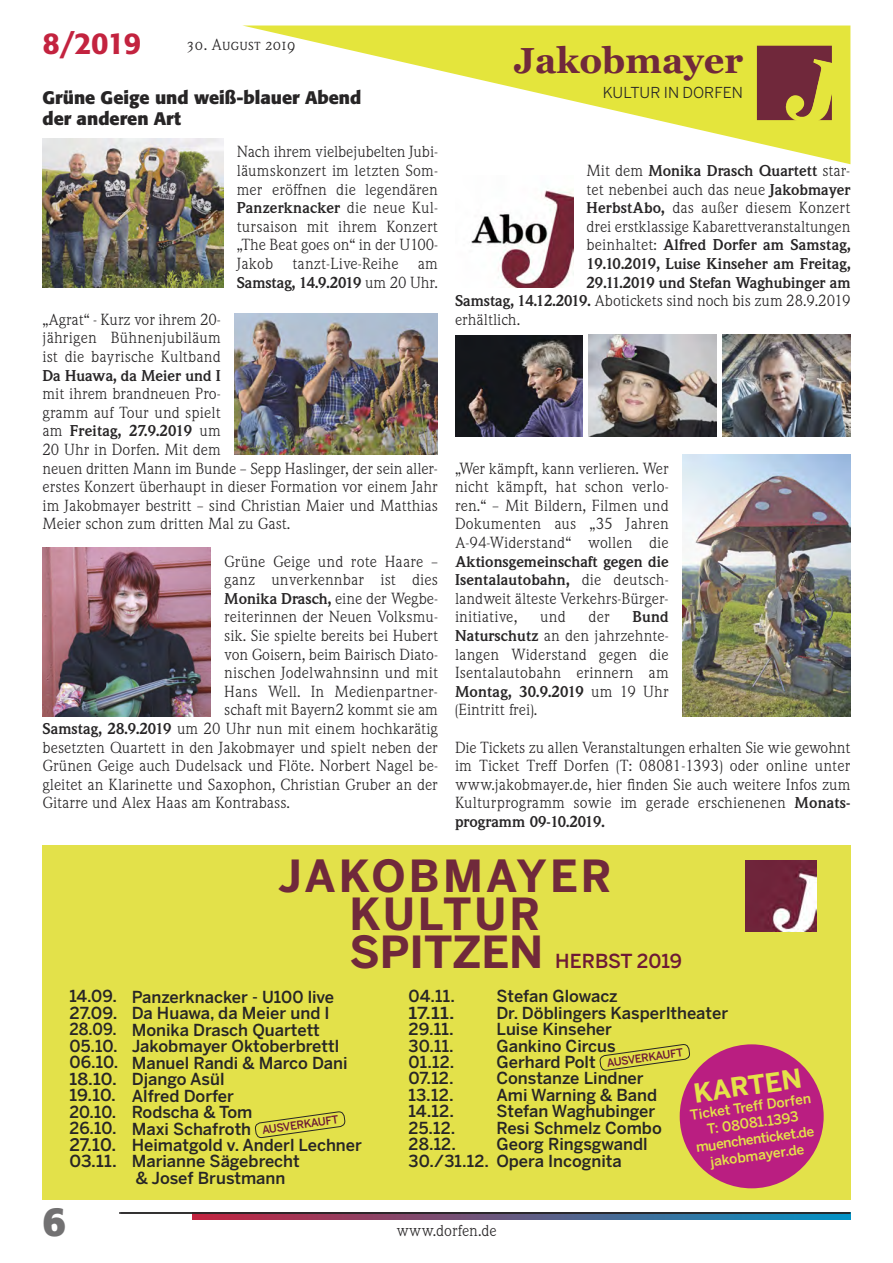
<style>
.page{position:relative;width:893px;height:1263px;background:#fff}
.page>*{position:absolute;margin:0;border:0;box-sizing:border-box;transform-origin:0 0}
.t1{font:700 43.95px/37.8px "Benton Sans";letter-spacing:.055em;color:#70293b;text-align:center}
.t2{font:700 40.5px "Formata";color:#727172}
.t3{font:700 36px "Georgia";color:#70293b}
.t4{font:500 30px "Formata";color:#c3233f}
.t5{font:700 26.1px "Benton Sans";color:#e4e249}
.t6{font:500 19.2px "Benton Sans";color:#6d1a35}
.t7{font:700 18px/21px "Formata";color:#272526}
.t8{font:500 17.25px "Benton Sans";color:#272526}
.t9{font:500 16.5px/16.5px "Benton Sans";color:#272526}
.t10{font:500 16.5px "Benton Sans";color:#272526;scale:1.05 1}
.t11{font:15px/18.6px "Weidemann SB";color:#272526;text-align:justify}
.t12{font:700 15px/18.6px "Weidemann SB";color:#272526;text-align:right}
.t13{font:15px "Benton Sans";color:#272526}
.t14{font:15px "Weidemann SB Caps";color:#272526}
.t15{font:500 13.8px/16.5px "Benton Sans";color:#e4e249;text-align:center}
.t16{font:500 10.95px "Benton Sans";color:#6d1a35}
.s1{font-weight:700}
.s2{font-weight:400}
</style>
<div class="page">
<svg style="left:192px;top:1214px;width:658px;height:5px;background:#625a82"></svg>
<hr style="left:119px;top:1212px;width:731px;height:2px;background:#272526">
<svg style="left:245px;top:26px;width:605px;height:138px"></svg>
<img style="left:757px;top:46px;width:75px;height:74px">
<img style="left:43px;top:548px;width:168px;height:168px">
<img style="left:682px;top:455px;width:168px;height:261px">
<img style="left:455px;top:335px;width:128px;height:101px">
<img style="left:589px;top:335px;width:127px;height:101px">
<img style="left:43px;top:139px;width:180px;height:149px">
<img style="left:471px;top:190px;width:102px;height:98px">
<div style="left:43px;top:846px;width:807px;height:353px;background:#e3e14a"></div>
<img style="left:746px;top:860px;width:71px;height:71px">
<div style="left:682px;top:1047px;width:139px;height:138px;background:#ba1e81;border-radius:50%"></div>
<div style="left:680px;top:1044px;width:144px;height:144px;border:5px solid #ba1e81;border-radius:50%"></div>
<svg style="left:599px;top:1044px;width:91px;height:27px"></svg>
<svg style="left:255px;top:1111px;width:90px;height:27px"></svg>
<img style="left:723px;top:335px;width:127px;height:101px">
<img style="left:234px;top:313px;width:204px;height:142px">
<h3 class="t4" style="left:43px;top:30px;width:100px">8/2019</h3>
<p class="t14" style="left:187px;top:36px;width:110px">30. August 2019</p>
<p class="t7" style="left:43px;top:88px;width:320px">Grüne Geige und weiß-blauer Abend der anderen Art</p>
<p class="t11" style="left:237px;top:143px;width:203px">Nach ihrem vielbejubelten Jubi&shy;läumskonzert im letzten Som&shy;mer eröffnen die legendären <span class="s1">Panzerknacker</span> die neue Kul&shy;tursaison mit ihrem Konzert „The Beat goes on“ in der U100- Jakob</p>
<p class="t11" style="left:292px;top:254px;width:108px">tanzt-Live-Reihe</p>
<p class="t12" style="left:237px;top:254px;width:203px"><span class="s2">am<br></span>Samstag, 14.9.2019 <span class="s2">um 20 Uhr.</span></p>
<p class="t11" style="left:43px;top:310px;width:180px">„Agrat“ - Kurz vor ihrem 20- jährigen Bühnenjubiläum ist die bayrische Kultband</p>
<p class="t12" style="left:43px;top:366px;width:180px">Da Huawa, da Meier und I</p>
<p class="t11" style="left:43px;top:385px;width:397px;text-align:left">mit ihrem brandneuen Pro-<br>gramm auf Tour und spielt<br>am <span class="s1">Freitag, 27.9.2019</span> um<br>20 Uhr in Dorfen. Mit dem<br>neuen dritten Mann im Bunde – Sepp Haslinger, der sein aller&shy;erstes Konzert überhaupt in dieser Formation vor einem Jahr im Jakobmayer bestritt – sind Christian Maier und Matthias Meier schon zum dritten Mal zu Gast.</p>
<p class="t11" style="left:224px;top:552px;width:215px">Grüne Geige und rote Haare –</p>
<p class="t11" style="left:224px;top:571px;width:215px">ganz unverkennbar ist dies</p>
<p class="t12" style="left:224px;top:589px;width:215px">Monika Drasch, <span class="s2">eine der Wegbe-</span></p>
<p class="t11" style="left:224px;top:608px;width:215px">reiterinnen der Neuen Volksmu-</p>
<p class="t11" style="left:224px;top:626px;width:215px">sik. Sie spielte bereits bei Hubert</p>
<p class="t11" style="left:224px;top:645px;width:215px">von Goisern, beim Bairisch Diato-</p>
<p class="t11" style="left:224px;top:664px;width:215px">nischen Jodelwahnsinn und mit</p>
<p class="t11" style="left:224px;top:682px;width:215px">Hans Well. In Medienpartner-</p>
<p class="t11" style="left:224px;top:701px;width:215px">schaft mit Bayern2 kommt sie am</p>
<p class="t11" style="left:43px;top:719px;width:397px"><span class="s1">Samstag, 28.9.2019</span> um 20 Uhr nun mit einem hochkarätig</p>
<p class="t11" style="left:43px;top:738px;width:397px">besetzten Quartett in den Jakobmayer und spielt neben der</p>
<p class="t11" style="left:43px;top:757px;width:397px">Grünen Geige auch Dudelsack und Flöte. Norbert Nagel be-</p>
<p class="t11" style="left:43px;top:775px;width:397px">gleitet an Klarinette und Saxophon, Christian Gruber an der</p>
<p class="t11" style="left:43px;top:794px;width:249px">Gitarre und Alex Haas am Kontrabass.</p>
<h3 class="t3" style="left:514px;top:39px;width:231px">Jakobmayer</h3>
<p class="t13" style="left:603px;top:84px;width:142px">KULTUR IN DORFEN</p>
<p class="t12" style="left:587px;top:161px;width:265px"><span class="s2">Mit dem</span> Monika Drasch Quartett <span class="s2">star-</span></p>
<p class="t11" style="left:587px;top:180px;width:265px">tet nebenbei auch das neue <span class="s1">Jakobmayer</span></p>
<p class="t11" style="left:587px;top:199px;width:265px"><span class="s1">HerbstAbo,</span> das außer diesem Konzert</p>
<p class="t11" style="left:587px;top:217px;width:265px">drei erstklassige Kabarettveranstaltungen</p>
<p class="t12" style="left:587px;top:236px;width:265px"><span class="s2">beinhaltet:</span> Alfred Dorfer am Samstag,</p>
<p class="t12" style="left:587px;top:254px;width:265px">19.10.2019, Luise Kinseher am Freitag,</p>
<p class="t12" style="left:587px;top:273px;width:265px">29.11.2019 und Stefan Waghubinger am</p>
<p class="t11" style="left:455px;top:292px;width:397px"><span class="s1">Samstag, 14.12.2019.</span> Abotickets sind noch bis zum 28.9.2019</p>
<p class="t11" style="left:455px;top:310px;width:67px">erhältlich.</p>
<p class="t11" style="left:455px;top:459px;width:215px">„Wer kämpft, kann verlieren. Wer nicht kämpft, hat schon verlo&shy;ren.“ – Mit Bildern, Filmen und Dokumenten aus „35 Jahren A-94-Widerstand“ wollen die</p>
<p class="t11" style="left:455px;top:552px;width:215px"><span class="s1">Aktionsgemeinschaft gegen die Isentalautobahn,</span> die deutsch&shy;landweit älteste Verkehrs-Bürger&shy;initiative,</p>
<p class="t11" style="left:540px;top:608px;width:27px">und</p>
<p class="t11" style="left:588px;top:608px;width:23px">der</p>
<p class="t11" style="left:455px;top:608px;width:215px;text-indent:178px"><span class="s1">Bund Naturschutz</span> an den jahrzehnte&shy;langen Widerstand gegen die Isentalautobahn erinnern am <span class="s1">Montag, 30.9.2019</span> um 19 Uhr (Eintritt frei).</p>
<p class="t11" style="left:455px;top:738px;width:397px">Die Tickets zu allen Veranstaltungen erhalten Sie wie gewohnt im Ticket Treff Dorfen (T: 08081-1393) oder online unter www.jakobmayer.de, hier finden Sie auch weitere Infos zum Kulturprogramm sowie im gerade erschienenen <span class="s1">Monats - programm 09-10.2019.</span></p>
<p class="t9" style="left:69px;top:988px;width:50px">14.09.<br>27.09.<br>28.09.<br>05.10.<br>06.10.<br>18.10.<br>19.10.<br>20.10.<br>26.10.</p>
<p class="t8" style="left:69px;top:1134px;width:48px">27.10.</p>
<p class="t10" style="left:69px;top:1152px;width:47px">03.11.</p>
<h2 class="t2" style="left:43px;top:1204px;width:25px">6</h2>
<h1 class="t1" style="left:278px;top:858px;width:335px">JAKOBMAYER<br>KULTUR<br>SPITZEN</h1>
<p class="t6" style="left:555px;top:950px;width:128px">HERBST 2019</p>
<p class="t9" style="left:496px;top:988px;width:233px">Stefan Glowacz<br>Dr. Döblingers Kasperltheater<br>Luise Kinseher<br>Gankino Circus<br>Gerhard Polt<br>Constanze Lindner<br>Ami Warning &amp; Band<br>Stefan Waghubinger<br>Resi Schmelz Combo<br>Georg Ringsgwandl<br>Opera Incognita</p>
<p class="t9" style="left:409px;top:988px;width:82px">04.11.<br>17.11.<br>29.11.<br>30.11.<br>01.12.<br>07.12.<br>13.12.<br>14.12.<br>25.12.<br>28.12.<br>30./31.12.</p>
<p class="t9" style="left:132px;top:989px;width:232px">Panzerknacker - U100 live<br>Da Huawa, da Meier und I<br>Monika Drasch Quartett<br>Jakobmayer Oktoberbrettl<br>Manuel Randi &amp; Marco Dani<br>Django Asül<br>Alfred Dorfer<br>Rodscha &amp; Tom<br>Maxi Schafroth<br>Heimatgold v. Anderl Lechner<br>Marianne Sägebrecht<br>&amp; Josef Brustmann</p>
<p class="t16" style="left:606px;top:1056px;width:79px;rotate:-8deg">AUSVERKAUFT</p>
<h3 class="t5" style="left:692px;top:1078px;width:110px;rotate:-8deg">KARTEN</h3>
<p class="t15" style="left:689px;top:1107px;width:123px;rotate:-8deg">Ticket Treff Dorfen<br>T: 08081.1393 muenchenticket.de jakobmayer.de</p>
<p class="t16" style="left:261px;top:1124px;width:79px;rotate:-8deg">AUSVERKAUFT</p>
<p class="t11" style="left:396px;top:1222px;width:102px">www.dorfen.de</p>
</div>
